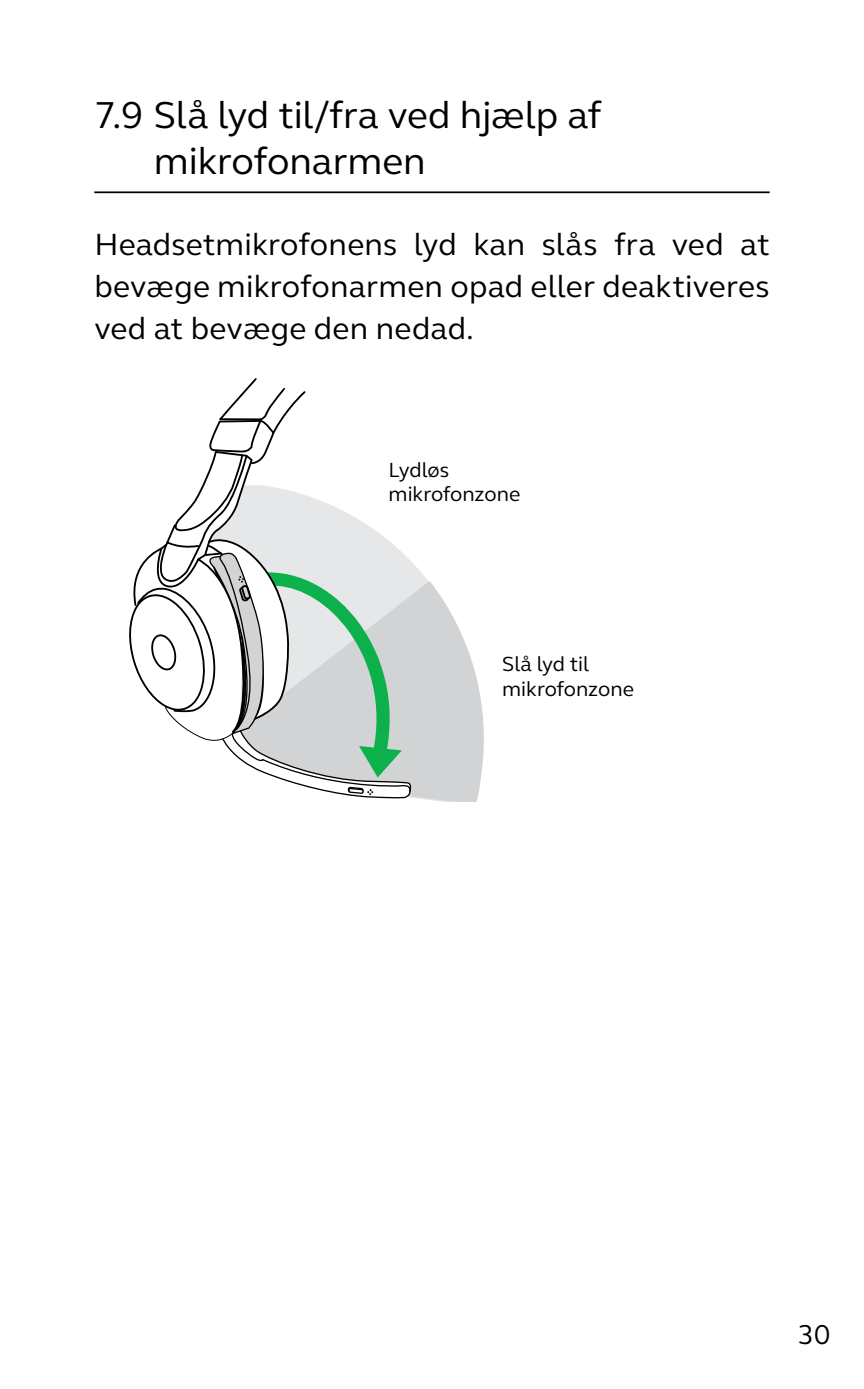
<style>
.page{position:relative;width:864px;height:1389px;background:#fff}
.page>*{position:absolute;margin:0;border:0;box-sizing:border-box;transform-origin:0 0}
.t1{font:38.5px/45.5px "GN Elliot";letter-spacing:-.005em;color:#000}
.t2{font:31.5px/42px "GN Elliot";letter-spacing:.01em;color:#000;text-align:justify}
.t3{font:28px "GN Elliot";color:#000}
.t4{font:21px/24.5px "GN Elliot";color:#000}
</style>
<div class="page">
<hr style="left:94px;top:191px;width:675px;height:2px;background:#000">
<svg style="left:413px;top:581px;width:71px;height:221px;fill:#d1d3d4"></svg>
<svg style="left:129px;top:378px;width:284px;height:421px"></svg>
<p class="t1" style="left:154px;top:91px;width:449px;text-indent:-60px">7.9 Slå lyd til/fra ved hjælp af mikrofonarmen</p>
<p class="t2" style="left:94px;top:223px;width:676px">Headsetmikrofonens lyd kan slås fra ved at bevæge mikrofonarmen opad eller deaktiveres ved at bevæge den nedad.</p>
<p class="t4" style="left:388px;top:457px;width:133px">Lydløs mikrofonzone</p>
<p class="t4" style="left:502px;top:651px;width:133px">Slå lyd til mikrofonzone</p>
<p class="t3" style="left:797px;top:1316px;width:34px">30</p>
</div>
